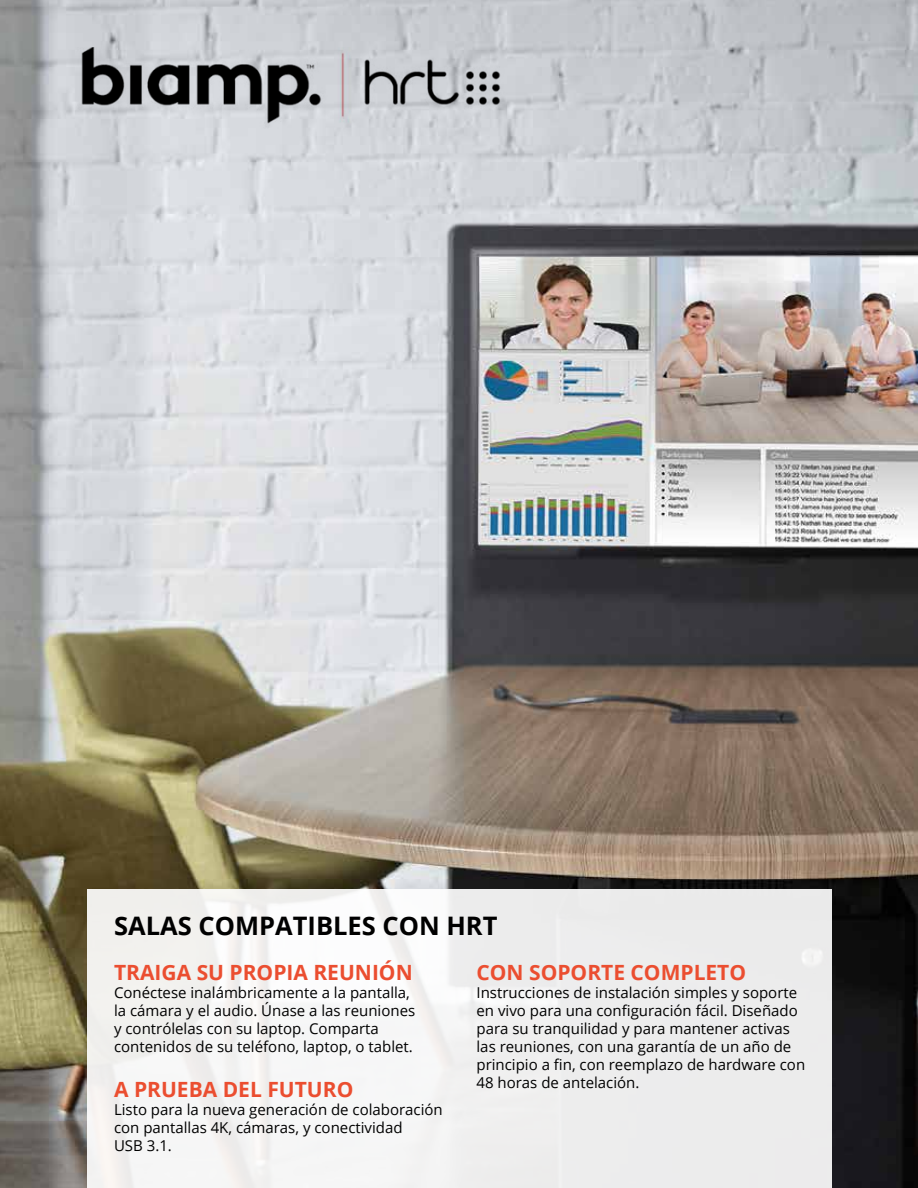
<style>
.page{position:relative;width:918px;height:1188px;background:#fff}
.page>*{position:absolute;margin:0;border:0;box-sizing:border-box;transform-origin:0 0}
.t1{font:700 25.5px "Open Sans";color:#000}
.t2{font:700 21px "Open Sans";color:#eb4e30}
.t3{font:15px/18px "Open Sans";color:#000}
</style>
<div class="page">
<img style="left:0;top:0;width:918px;height:1188px">
<div style="left:87px;top:889px;width:745px;height:299px;background:linear-gradient(to right,#f7f6f5,#ebebec)"></div>
<img style="left:74px;top:48px;width:433px;height:83px">
<h1 class="t1" style="left:114px;top:907px;width:385px">SALAS COMPATIBLES CON HRT</h1>
<h2 class="t2" style="left:114px;top:957px;width:300px">TRAIGA SU PROPIA REUNIÓN</h2>
<p class="t3" style="left:114px;top:983px;width:303px">Conéctese inalámbricamente a la pantalla, la cámara y el audio. Únase a las reuniones y contrólelas con su laptop. Comparta contenidos de su teléfono, laptop, o tablet.</p>
<h2 class="t2" style="left:114px;top:1075px;width:241px">A PRUEBA DEL FUTURO</h2>
<p class="t3" style="left:114px;top:1100px;width:330px">Listo para la nueva generación de colaboración con pantallas 4K, cámaras, y conectividad<br>USB 3.1.</p>
<h2 class="t2" style="left:477px;top:957px;width:271px">CON SOPORTE COMPLETO</h2>
<p class="t3" style="left:477px;top:983px;width:330px">Instrucciones de instalación simples y soporte en vivo para una configuración fácil. Diseñado para su tranquilidad y para mantener activas las reuniones, con una garantía de un año de principio a fin, con reemplazo de hardware con 48 horas de antelación.</p>
</div>
